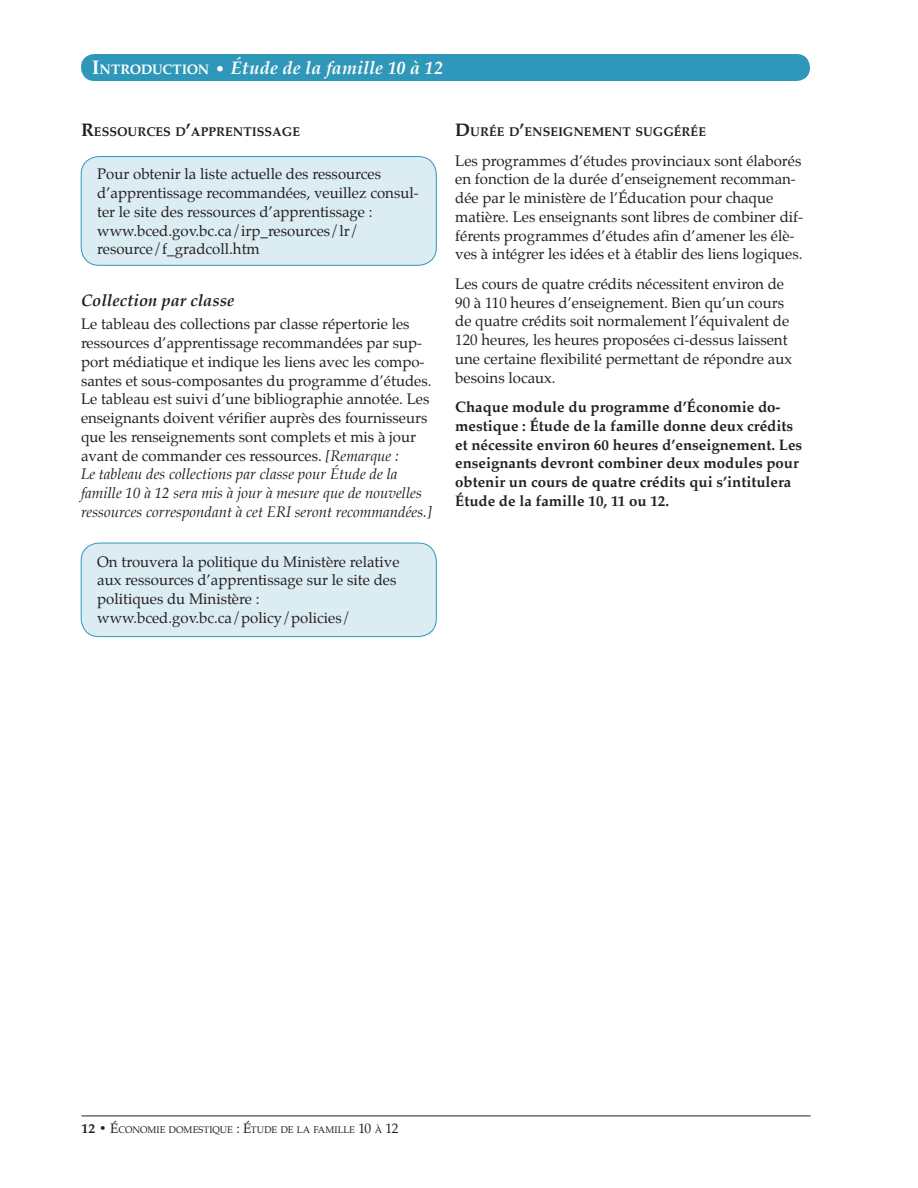
<style>
.page{position:relative;width:918px;height:1188px;background:#fff}
.page>*{position:absolute;margin:0;border:0;box-sizing:border-box;transform-origin:0 0}
.t1{font:italic 700 18px "Palatino";letter-spacing:.01em;color:#fff}
.C_Head{font:italic 700 16.5px "Palatino";color:#231f20}
.Body_text{font:15px/18.8px "Palatino";color:#231f20}
.Boxed_Info{font:15px/18.8px "Palatino";color:#231f20}
.Body_text-2{font:700 15px/18.8px "Palatino";color:#231f20}
.Body_text-3{font:700 12.6px "Palatino";color:#231f20}
.B_Head{font:700 12.6px "Palatino";color:#231f20}
.t2{font:9.45px "Palatino";color:#231f20}
.s1{font-style:normal;font-size:19.5px}
.s2{font-style:normal;font-size:13.65px}
.s3{font-size:18px}
.s4{font-style:italic}
.s5{font-weight:700;font-size:13.5px}
.s6{font-size:13.5px}
</style>
<div class="page">
<div style="left:81px;top:54px;width:729px;height:27px;background:#2f97b9;border-radius:14px"></div>
<hr style="left:82px;top:1116px;width:729px;height:1px;background:#231f20">
<div style="left:81px;top:543px;width:355px;height:94px;background:#dcecf3;border-radius:18px"></div>
<div style="left:81px;top:543px;width:355px;height:94px;border:1px solid #2f97b9;border-radius:18px"></div>
<div style="left:81px;top:157px;width:355px;height:108px;background:#dcecf3;border-radius:18px"></div>
<div style="left:81px;top:156px;width:355px;height:110px;border:1px solid #2f97b9;border-radius:18px"></div>
<p class="t1" style="left:92px;top:57px;width:353px"><span class="s1">I</span><span class="s2">NTRODUCTION</span> <span class="s1">•</span> Étude de la famille 10 à 12</p>
<p class="B_Head" style="left:81px;top:124px;width:221px"><span class="s3">R</span>ESSOURCES D<span class="s3">’</span>APPRENTISSAGE</p>
<p class="Boxed_Info" style="left:97px;top:166px;width:323px">Pour obtenir la liste actuelle des ressources d’apprentissage recommandées, veuillez consul&shy;ter le site des ressources d’apprentissage : www.bced.gov.bc.ca/irp_resources/lr/ resource/f_gradcoll.htm</p>
<p class="C_Head" style="left:81px;top:291px;width:155px">Collection par classe</p>
<p class="Body_text" style="left:81px;top:316px;width:353px">Le tableau des collections par classe répertorie les ressources d’apprentissage recommandées par sup&shy;port médiatique et indique les liens avec les compo&shy;santes et sous-composantes du programme d’études.<br>Le tableau est suivi d’une bibliographie annotée. Les enseignants doivent vérifier auprès des fournisseurs que les renseignements sont complets et mis à jour avant de commander ces ressources. <span class="s4">[Remarque :<br>Le tableau des collections par classe pour Étude de la famille 10 à 12 sera mis à jour à mesure que de nouvelles ressources correspondant à cet ERI seront recommandées.]</span></p>
<p class="Boxed_Info" style="left:97px;top:553px;width:304px">On trouvera la politique du Ministère relative aux ressources d’apprentissage sur le site des politiques du Ministère : www.bced.gov.bc.ca/policy/policies/</p>
<p class="Body_text-3" style="left:455px;top:124px;width:252px"><span class="s3">D</span>URÉE D<span class="s3">’</span>ENSEIGNEMENT SUGGÉRÉE</p>
<p class="Body_text" style="left:455px;top:152px;width:349px">Les programmes d’études provinciaux sont élaborés en fonction de la durée d’enseignement recomman&shy;dée par le ministère de l’Éducation pour chaque matière. Les enseignants sont libres de combiner dif&shy;férents programmes d’études afin d’amener les élè&shy;ves à intégrer les idées et à établir des liens logiques.</p>
<p class="Body_text" style="left:455px;top:276px;width:338px">Les cours de quatre crédits nécessitent environ de 90 à 110 heures d’enseignement. Bien qu’un cours de quatre crédits soit normalement l’équivalent de 120 heures, les heures proposées ci-dessus laissent une certaine flexibilité permettant de répondre aux besoins locaux.</p>
<p class="Body_text-2" style="left:455px;top:399px;width:349px">Chaque module du programme d’Économie do&shy;mestique : Étude de la famille donne deux crédits et nécessite environ 60 heures d’enseignement. Les enseignants devront combiner deux modules pour obtenir un cours de quatre crédits qui s’intitulera Étude de la famille 10, 11 ou 12.</p>
<p class="t2" style="left:82px;top:1123px;width:319px"><span class="s5">12 •</span> <span class="s6">É</span>CONOMIE DOMESTIQUE <span class="s6">: É</span>TUDE DE LA FAMILLE <span class="s6">10</span> À <span class="s6">12</span></p>
</div>
